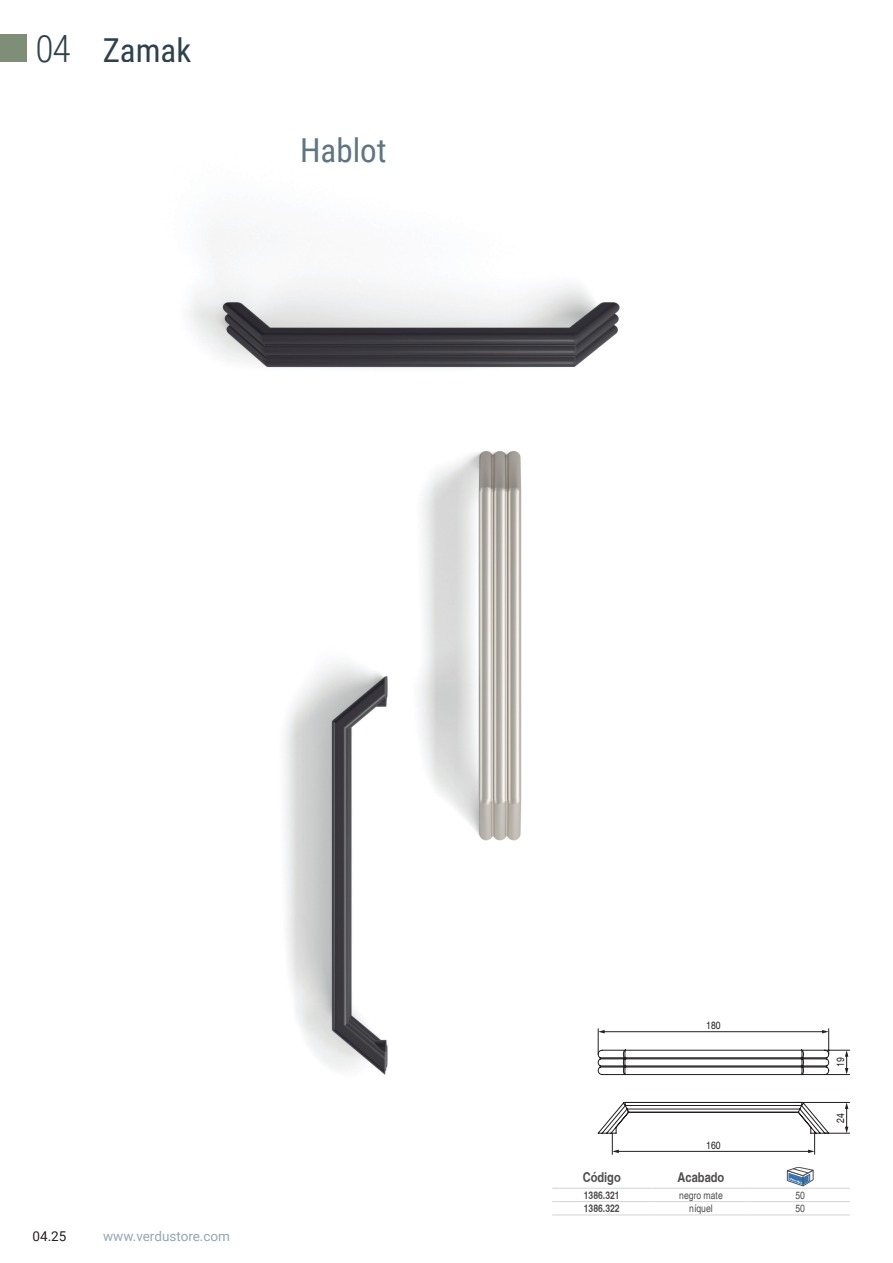
<style>
.page{position:relative;width:893px;height:1263px;background:#fff}
.page>*{position:absolute;margin:0;border:0;box-sizing:border-box;transform-origin:0 0}
.t1{font:33px "Roboto Condensed";color:#2d424d}
.t2{font:33px "Roboto Condensed";color:#5d7682}
.t3{font:13.5px "Roboto";color:#93a6b2}
.t4{font:700 condensed 13.5px "Helvetica";color:#231f20}
.t5{font:13.5px "Roboto";color:#231f20}
.t6{font:condensed 10.5px "Helvetica";color:#231f20}
.t7{font:700 condensed 10.5px "Helvetica";color:#231f20}
.s1{font-weight:300;font-size:37.5px}
</style>
<div class="page">
<div style="left:0;top:35px;width:27px;height:27px;background:#7e8e77"></div>
<img style="left:189px;top:231px;width:660px;height:957px">
<hr style="left:651px;top:1188px;width:100px;height:1px;background:#c7c8ca">
<hr style="left:751px;top:1188px;width:99px;height:1px;background:#c7c8ca">
<hr style="left:651px;top:1201px;width:100px;height:1px;background:#c7c8ca">
<hr style="left:751px;top:1201px;width:99px;height:1px;background:#c7c8ca">
<hr style="left:651px;top:1214px;width:100px;height:1px;background:#c7c8ca">
<hr style="left:751px;top:1214px;width:99px;height:1px;background:#c7c8ca">
<hr style="left:552px;top:1188px;width:99px;height:1px;background:#c7c8ca">
<hr style="left:552px;top:1201px;width:99px;height:1px;background:#c7c8ca">
<hr style="left:552px;top:1214px;width:99px;height:1px;background:#c7c8ca">
<svg style="left:787px;top:1167px;width:26px;height:19px"></svg>
<svg style="left:597px;top:1029px;width:253px;height:125px"></svg>
<h1 class="t1" style="left:36px;top:27px;width:157px"><span class="s1">04</span> Zamak</h1>
<p class="t2" style="left:300px;top:127px;width:88px">Hablot</p>
<p class="t5" style="left:33px;top:1226px;width:35px">04.25</p>
<p class="t3" style="left:103px;top:1226px;width:128px">www.verdustore.com</p>
<p class="t6" style="left:706px;top:1019px;width:16px">180</p>
<p class="t6" style="left:706px;top:1139px;width:16px">160</p>
<p class="t4" style="left:583px;top:1168px;width:40px">Código</p>
<p class="t4" style="left:678px;top:1168px;width:48px">Acabado</p>
<p class="t7" style="left:584px;top:1189px;width:37px">1386.321</p>
<p class="t6" style="left:679px;top:1189px;width:45px">negro mate</p>
<p class="t6" style="left:795px;top:1189px;width:11px">50</p>
<p class="t7" style="left:584px;top:1202px;width:37px">1386.322</p>
<p class="t6" style="left:689px;top:1202px;width:25px">níquel</p>
<p class="t6" style="left:795px;top:1202px;width:11px">50</p>
<p class="t6" style="left:834px;top:1067px;width:11px;rotate:-90deg">19</p>
<p class="t6" style="left:834px;top:1122px;width:11px;rotate:-90deg">24</p>
</div>
